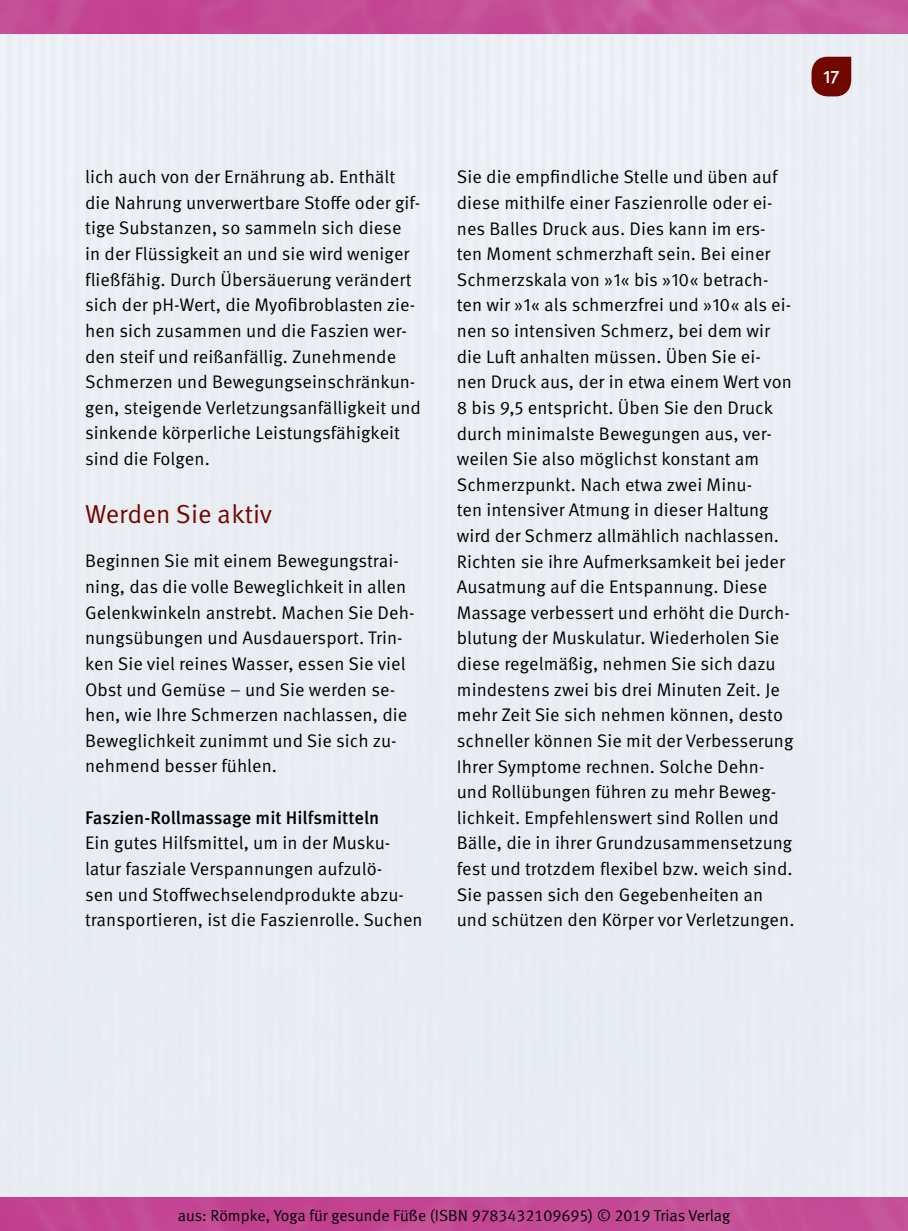
<style>
.page{position:relative;width:908px;height:1231px;background:#fff}
.page>*{position:absolute;margin:0;border:0;box-sizing:border-box;transform-origin:0 0}
.t1{font:26px "Meta Pro Norm";color:#710800}
.t2{font:18.2px/25.6px "Meta Pro Norm";letter-spacing:.005em;color:#000}
.t3{font:500 18.2px "Meta Pro";color:#000}
.t4{font:500 18.2px "Meta Pro";color:#fff}
.t5{font:16px "Meta Normal LF";color:#000}
</style>
<div class="page">
<img style="left:0;top:0;width:907px;height:1230px">
<img style="left:0;top:1196px;width:907px;height:1px">
<div style="left:0;top:34px;width:907px;height:1162px;background:#e9edf3"></div>
<svg style="left:811px;top:57px;width:39px;height:39px;background:#7c1e17"></svg>
<p class="t2" style="left:85px;top:163px;width:337px">lich auch von der Ernährung ab. Enthält die Nahrung unverwertbare Stoffe oder gif&shy;tige Substanzen, so sammeln sich diese in der Flüssigkeit an und sie wird weniger fließfähig. Durch Übersäuerung verändert sich der pH-Wert, die Myofibroblasten zie&shy;hen sich zusammen und die Faszien wer&shy;den steif und reißanfällig. Zunehmende Schmerzen und Bewegungseinschränkun&shy;gen, steigende Verletzungsanfälligkeit und sinkende körperliche Leistungsfähigkeit sind die Folgen.</p>
<h1 class="t1" style="left:85px;top:494px;width:188px">Werden Sie aktiv</h1>
<p class="t2" style="left:85px;top:547px;width:331px">Beginnen Sie mit einem Bewegungstrai&shy;ning, das die volle Beweglichkeit in allen Gelenkwinkeln anstrebt. Machen Sie Deh&shy;nungsübungen und Ausdauersport. Trin&shy;ken Sie viel reines Wasser, essen Sie viel Obst und Gemüse – und Sie werden se&shy;hen, wie Ihre Schmerzen nachlassen, die Beweglichkeit zunimmt und Sie sich zu&shy;nehmend besser fühlen.</p>
<p class="t3" style="left:85px;top:803px;width:296px">Faszien-Rollmassage mit Hilfsmitteln</p>
<p class="t2" style="left:85px;top:829px;width:339px">Ein gutes Hilfsmittel, um in der Musku&shy;latur fasziale Verspannungen aufzulö-<br>sen und Stoffwechselendprodukte abzu&shy;transportieren, ist die Faszienrolle. Suchen</p>
<p class="t4" style="left:822px;top:62px;width:18px">17</p>
<p class="t2" style="left:456px;top:163px;width:339px">Sie die empfindliche Stelle und üben auf diese mithilfe einer Faszienrolle oder ei&shy;nes Balles Druck aus. Dies kann im ers&shy;ten Moment schmerzhaft sein. Bei einer Schmerzskala von »1« bis »10« betrach&shy;ten wir »1« als schmerzfrei und »10« als ei&shy;nen so intensiven Schmerz, bei dem wir die Luft anhalten müssen. Üben Sie ei&shy;nen Druck aus, der in etwa einem Wert von 8 bis 9,5 entspricht. Üben Sie den Druck durch minimalste Bewegungen aus, ver&shy;weilen Sie also möglichst konstant am Schmerzpunkt. Nach etwa zwei Minu-<br>ten intensiver Atmung in dieser Haltung wird der Schmerz allmählich nachlassen.<br>Richten sie ihre Aufmerksamkeit bei jeder Ausatmung auf die Entspannung. Diese Massage verbessert und erhöht die Durch&shy;blutung der Muskulatur. Wiederholen Sie diese regelmäßig, nehmen Sie sich dazu mindestens zwei bis drei Minuten Zeit. Je mehr Zeit Sie sich nehmen können, desto schneller können Sie mit der Verbesserung Ihrer Symptome rechnen. Solche Dehn&shy;und Rollübungen führen zu mehr Beweg&shy;lichkeit. Empfehlenswert sind Rollen und Bälle, die in ihrer Grundzusammensetzung fest und trotzdem flexibel bzw. weich sind.<br>Sie passen sich den Gegebenheiten an und schützen den Körper vor Verletzungen.</p>
<p class="t5" style="left:178px;top:1205px;width:554px">aus: Römpke, Yoga für gesunde Füße (ISBN 9783432109695) © 2019 Trias Verlag</p>
</div>
